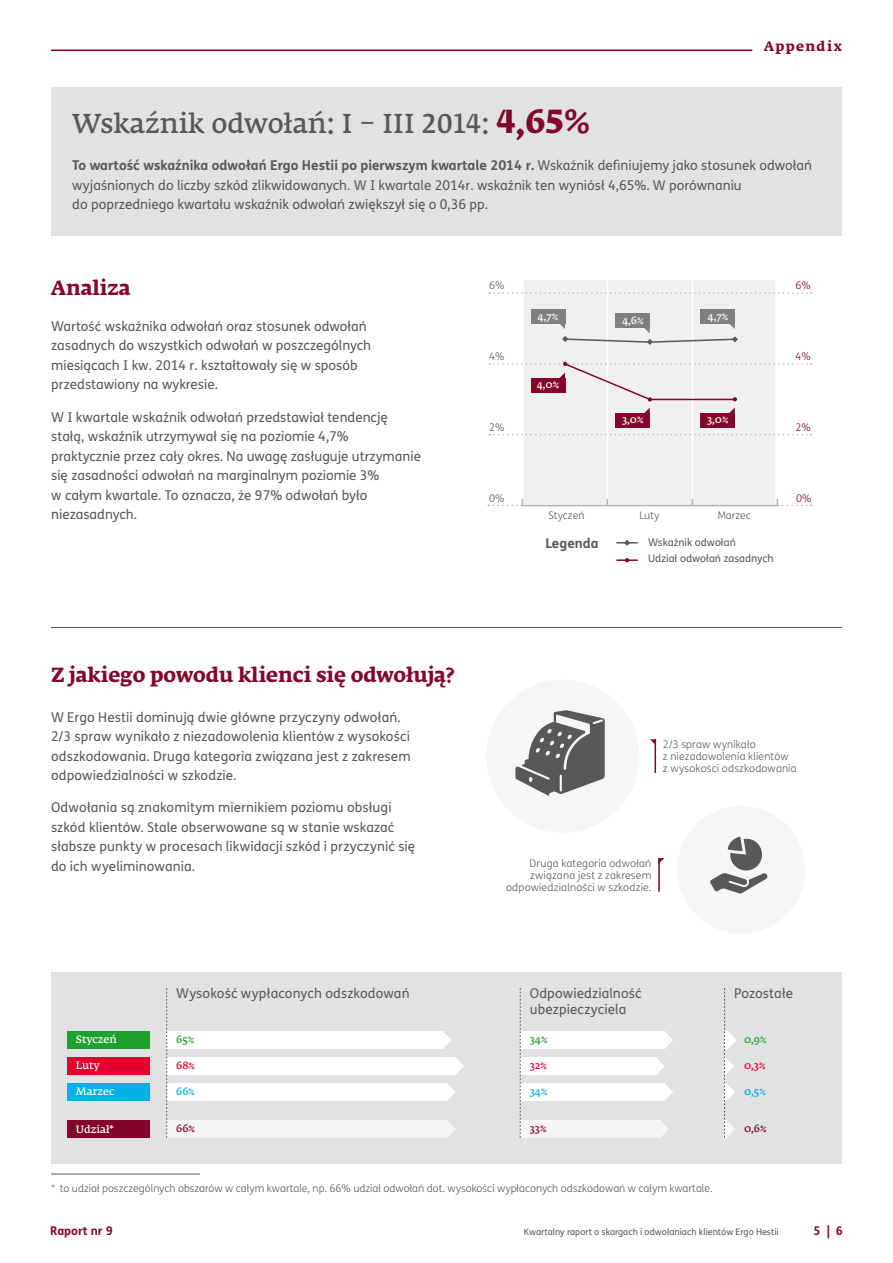
<style>
.page{position:relative;width:893px;height:1263px;background:#fff}
.page>*{position:absolute;margin:0;border:0;box-sizing:border-box;transform-origin:0 0}
.t1{font:27px "Fedra Serif A Pro Demi";color:#58585a}
.t2{font:700 20.25px "Fedra Serif A Pro";color:#83052b}
.t3{font:13.5px/19.5px "FS Me";color:#58585a}
.t4{font:700 13.5px "Fedra Serif A Pro";letter-spacing:.105em;color:#83052b}
.t5{font:700 13.5px "FS Me";color:#58585a}
.t6{font:700 12px "FS Me";color:#83052b}
.t7{font:300 10.5px/12px "FS Me";color:#58585a}
.t8{font:10.5px "Fedra Serif A Pro Demi";color:#fff}
.t9{font:10.5px/16.5px "FS Me";color:#58585a}
.t10{font:10.5px "Fedra Serif A Pro Demi";color:#1fa12e}
.t11{font:10.5px "Fedra Serif A Pro Demi";color:#e20030}
.t12{font:10.5px "Fedra Serif A Pro Demi";color:#00b0e6}
.t13{font:10.5px "Fedra Serif A Pro Demi";color:#83052b}
.t14{font:300 10.5px "FS Me";color:#83052b}
.t15{font:9px "FS Me";color:#58585a}
.s1{font-family:"Fedra Serif A Pro";font-weight:700;font-size:33px;color:#83052b}
.s2{font-weight:700}
</style>
<div class="page">
<div style="left:522px;top:279px;width:255px;height:227px;background:#f0f0f1;border:2px solid #fff"></div>
<hr style="left:607px;top:277px;width:1px;height:228px;background:#fff">
<hr style="left:692px;top:277px;width:1px;height:228px;background:#fff">
<svg style="left:489px;top:292px;width:322px;height:2px"></svg>
<svg style="left:489px;top:434px;width:322px;height:1px"></svg>
<div style="left:51px;top:972px;width:791px;height:191px;background:#e1e2e3"></div>
<div style="left:167px;top:1031px;width:276px;height:17px;background:#fff"></div>
<div style="left:67px;top:1031px;width:82px;height:17px;background:#1fa12e"></div>
<div style="left:67px;top:1057px;width:82px;height:17px;background:#e20030"></div>
<div style="left:67px;top:1084px;width:82px;height:17px;background:#00b0e6"></div>
<div style="left:167px;top:1058px;width:289px;height:17px;background:#fff"></div>
<div style="left:167px;top:1084px;width:280px;height:17px;background:#fff"></div>
<svg style="left:443px;top:1032px;width:8px;height:16px"></svg>
<svg style="left:456px;top:1058px;width:8px;height:16px"></svg>
<svg style="left:447px;top:1084px;width:9px;height:17px"></svg>
<div style="left:520px;top:1058px;width:136px;height:17px;background:#fff"></div>
<div style="left:520px;top:1084px;width:145px;height:17px;background:#fff"></div>
<div style="left:520px;top:1031px;width:145px;height:17px;background:#fff"></div>
<svg style="left:665px;top:1032px;width:8px;height:16px"></svg>
<svg style="left:656px;top:1058px;width:9px;height:17px"></svg>
<svg style="left:665px;top:1084px;width:8px;height:16px"></svg>
<div style="left:520px;top:1120px;width:140px;height:17px;background:#f5f5f5"></div>
<div style="left:167px;top:1120px;width:280px;height:17px;background:#f5f5f5"></div>
<svg style="left:447px;top:1121px;width:8px;height:16px"></svg>
<svg style="left:660px;top:1121px;width:9px;height:16px"></svg>
<div style="left:51px;top:87px;width:791px;height:149px;background:#e1e2e3"></div>
<hr style="left:51px;top:50px;width:701px;height:1px;background:#83052b">
<hr style="left:51px;top:1174px;width:149px;height:1px;background:#58585a">
<div style="left:616px;top:413px;width:34px;height:15px;background:#83052b"></div>
<div style="left:531px;top:309px;width:34px;height:15px;background:#7e7f81"></div>
<div style="left:616px;top:313px;width:34px;height:15px;background:#7e7f81"></div>
<div style="left:701px;top:309px;width:34px;height:15px;background:#7e7f81"></div>
<svg style="left:616px;top:540px;width:22px;height:6px"></svg>
<hr style="left:616px;top:559px;width:22px;height:2px;background:#83052b">
<hr style="left:522px;top:505px;width:256px;height:1px;background:#b1b3b4">
<svg style="left:560px;top:318px;width:178px;height:27px"></svg>
<div style="left:486px;top:680px;width:153px;height:153px;background:#f6f6f6;border-radius:50%"></div>
<div style="left:677px;top:806px;width:128px;height:127px;background:#f6f6f6;border-radius:50%"></div>
<svg style="left:515px;top:710px;width:90px;height:86px"></svg>
<hr style="left:655px;top:739px;width:1px;height:34px;background:#83052b">
<svg style="left:650px;top:739px;width:6px;height:6px"></svg>
<hr style="left:658px;top:858px;width:2px;height:34px;background:#83052b">
<svg style="left:658px;top:858px;width:6px;height:6px"></svg>
<hr style="left:51px;top:627px;width:791px;height:1px;background:#58585a">
<div style="left:67px;top:1120px;width:82px;height:17px;background:#83052b"></div>
<svg style="left:166px;top:988px;width:3px;height:150px"></svg>
<svg style="left:520px;top:988px;width:1px;height:150px"></svg>
<svg style="left:724px;top:988px;width:13px;height:150px"></svg>
<svg style="left:777px;top:499px;width:34px;height:7px"></svg>
<svg style="left:488px;top:499px;width:35px;height:7px"></svg>
<svg style="left:489px;top:362px;width:322px;height:56px"></svg>
<div style="left:701px;top:413px;width:34px;height:15px;background:#83052b"></div>
<svg style="left:710px;top:836px;width:58px;height:58px"></svg>
<p class="t4" style="left:764px;top:38px;width:79px">Appendix</p>
<h1 class="t1" style="left:72px;top:107px;width:519px">Wskaźnik odwołań: I – III 2014: <span class="s1">4,65%</span></h1>
<p class="t3" style="left:72px;top:155px;width:741px"><span class="s2">To wartość wskaźnika odwołań Ergo Hestii po pierwszym kwartale 2014 r.</span> Wskaźnik definiujemy jako stosunek odwołań wyjaśnionych do liczby szkód zlikwidowanych. W I kwartale 2014r. wskaźnik ten wyniósł 4,65%. W porównaniu<br>do poprzedniego kwartału wskaźnik odwołań zwiększył się o 0,36 pp.</p>
<h2 class="t2" style="left:51px;top:276px;width:81px">Analiza</h2>
<p class="t3" style="left:51px;top:316px;width:321px">Wartość wskaźnika odwołań oraz stosunek odwołań zasadnych do wszystkich odwołań w poszczególnych miesiącach I kw. 2014 r. kształtowały się w sposób przedstawiony na wykresie.</p>
<p class="t3" style="left:51px;top:407px;width:371px">W I kwartale wskaźnik odwołań przedstawiał tendencję stałą, wskaźnik utrzymywał się na poziomie 4,7% praktycznie przez cały okres. Na uwagę zasługuje utrzymanie się zasadności odwołań na marginalnym poziomie 3%<br>w całym kwartale. To oznacza, że 97% odwołań było niezasadnych.</p>
<p class="t7" style="left:489px;top:279px;width:17px">6%</p>
<p class="t14" style="left:795px;top:279px;width:17px">6%</p>
<p class="t8" style="left:538px;top:310px;width:22px">4,7%</p>
<p class="t8" style="left:622px;top:314px;width:23px">4,6%</p>
<p class="t8" style="left:707px;top:310px;width:22px">4,7%</p>
<p class="t7" style="left:489px;top:350px;width:17px">4%</p>
<p class="t14" style="left:795px;top:349px;width:17px">4%</p>
<p class="t8" style="left:537px;top:379px;width:24px">4,0%</p>
<p class="t8" style="left:707px;top:414px;width:23px">3,0%</p>
<p class="t8" style="left:622px;top:414px;width:23px">3,0%</p>
<p class="t7" style="left:489px;top:421px;width:17px">2%</p>
<p class="t14" style="left:795px;top:420px;width:17px">2%</p>
<p class="t7" style="left:489px;top:492px;width:17px">0%</p>
<p class="t7" style="left:548px;top:509px;width:38px">Styczeń</p>
<p class="t7" style="left:639px;top:509px;width:22px">Luty</p>
<p class="t7" style="left:718px;top:509px;width:35px">Marzec</p>
<p class="t5" style="left:545px;top:533px;width:55px">Legenda</p>
<p class="t9" style="left:648px;top:534px;width:127px">Wskaźnik odwołań<br>Udział odwołań zasadnych</p>
<p class="t14" style="left:796px;top:491px;width:17px">0%</p>
<h2 class="t2" style="left:51px;top:663px;width:404px">Z jakiego powodu klienci się odwołują?</h2>
<p class="t3" style="left:51px;top:707px;width:361px">W Ergo Hestii dominują dwie główne przyczyny odwołań.<br>2/3 spraw wynikało z niezadowolenia klientów z wysokości odszkodowania. Druga kategoria związana jest z zakresem odpowiedzialności w szkodzie.</p>
<p class="t3" style="left:51px;top:797px;width:366px">Odwołania są znakomitym miernikiem poziomu obsługi szkód klientów. Stale obserwowane są w stanie wskazać słabsze punkty w procesach likwidacji szkód i przyczynić się do ich wyeliminowania.</p>
<p class="t7" style="left:663px;top:738px;width:135px">2/3 spraw wynikało<br>z niezadowolenia klientów<br>z wysokości odszkodowania</p>
<p class="t7" style="left:506px;top:857px;width:147px;text-align:right">Druga kategoria odwołań związana jest z zakresem odpowiedzialności w szkodzie.</p>
<p class="t8" style="left:76px;top:1033px;width:42px">Styczeń</p>
<p class="t8" style="left:76px;top:1059px;width:25px">Luty</p>
<p class="t8" style="left:76px;top:1085px;width:40px">Marzec</p>
<p class="t8" style="left:76px;top:1123px;width:39px">Udział*</p>
<p class="t3" style="left:176px;top:983px;width:235px">Wysokość wypłaconych odszkodowań</p>
<p class="t10" style="left:176px;top:1033px;width:20px">65%</p>
<p class="t11" style="left:176px;top:1059px;width:20px">68%</p>
<p class="t12" style="left:176px;top:1085px;width:20px">66%</p>
<p class="t3" style="left:530px;top:985px;width:113px;line-height:16.2px">Odpowiedzialność ubezpieczyciela</p>
<p class="t10" style="left:530px;top:1033px;width:19px">34%</p>
<p class="t11" style="left:530px;top:1059px;width:19px">32%</p>
<p class="t12" style="left:530px;top:1085px;width:19px">34%</p>
<p class="t3" style="left:734px;top:983px;width:61px">Pozostałe</p>
<p class="t10" style="left:744px;top:1033px;width:24px">0,9%</p>
<p class="t11" style="left:744px;top:1059px;width:23px">0,3%</p>
<p class="t12" style="left:744px;top:1085px;width:23px">0,5%</p>
<p class="t13" style="left:176px;top:1122px;width:20px">66%</p>
<p class="t13" style="left:530px;top:1122px;width:18px">33%</p>
<p class="t13" style="left:744px;top:1122px;width:24px">0,6%</p>
<p class="t7" style="left:51px;top:1182px;width:663px">* to udział poszczególnych obszarów w całym kwartale, np. 66% udział odwołań dot. wysokości wypłaconych odszkodowań w całym kwartale.</p>
<p class="t6" style="left:50px;top:1222px;width:64px">Raport nr 9</p>
<p class="t15" style="left:524px;top:1226px;width:256px">Kwartalny raport o skargach i odwołaniach klientów Ergo Hestii</p>
<p class="t6" style="left:814px;top:1222px;width:31px">5|6</p>
</div>
